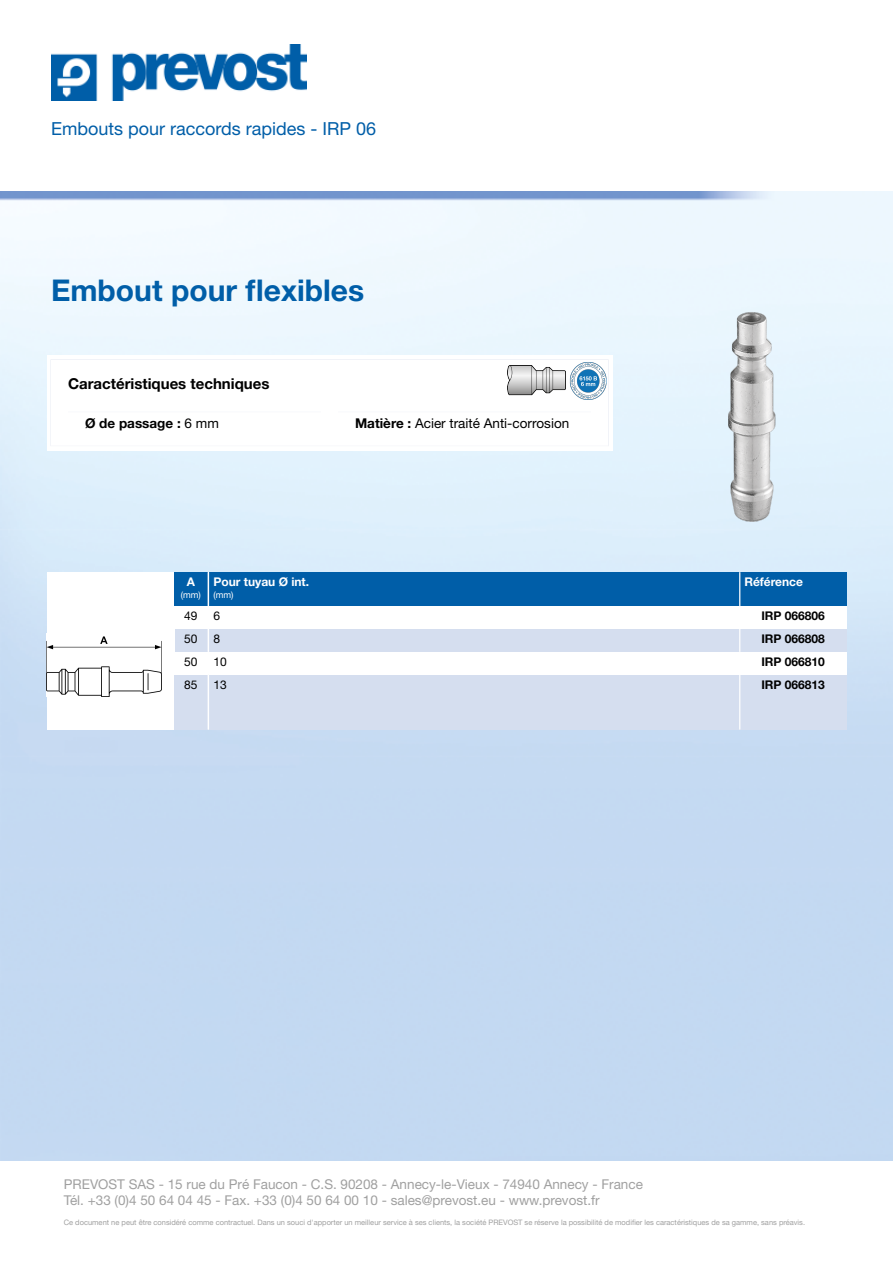
<style>
.page{position:relative;width:893px;height:1263px;background:#fff}
.page>*{position:absolute;margin:0;border:0;box-sizing:border-box;transform-origin:0 0}
.t1{font:700 30px "Helvetica Neue LT Std";color:#005ea8}
.t2{font:18px "Helvetica Neue LT Std";color:#005ea8}
.t3{font:700 15px "Helvetica Neue LT Std";color:#000}
.t4{font:13.5px/16.2px "Helvetica Neue LT Std";color:#a0a0a0}
.t5{font:13.5px "Helvetica Neue LT Std";color:#000}
.t6{font:700 13.5px "Helvetica Neue LT Std";color:#000}
.t7{font:700 12px "Helvetica Neue LT Std";color:#000}
.t8{font:700 12px "Helvetica Neue LT Std";color:#fff}
.t9{font:12px "Helvetica Neue LT Std";color:#000}
.t10{font:9px "Helvetica Neue LT Std";color:#fff}
.t11{font:7.5px "Helvetica Neue LT Std";color:#a0a0a0}
.s1{font-weight:400}
.s2{font-weight:700}
</style>
<div class="page">
<img style="left:51px;top:44px;width:255px;height:57px">
<img style="left:0;top:191px;width:892px;height:970px">
<div style="left:47px;top:355px;width:565px;height:95px;background:#fff"></div>
<svg style="left:50px;top:359px;width:559px;height:87px"></svg>
<img style="left:661px;top:310px;width:181px;height:213px">
<div style="left:47px;top:572px;width:127px;height:34px;background:#fff"></div>
<div style="left:174px;top:572px;width:34px;height:34px;background:#005ea8"></div>
<div style="left:209px;top:572px;width:531px;height:34px;background:#005ea8"></div>
<hr style="left:208px;top:572px;width:1px;height:34px;background:#fff">
<div style="left:740px;top:572px;width:106px;height:34px;background:#005ea8"></div>
<hr style="left:740px;top:572px;width:1px;height:34px;background:#fff">
<div style="left:174px;top:606px;width:34px;height:23px;background:#fff"></div>
<div style="left:209px;top:606px;width:531px;height:23px;background:#fff"></div>
<div style="left:740px;top:606px;width:106px;height:23px;background:#fff"></div>
<div style="left:174px;top:629px;width:34px;height:23px;background:#d5deef"></div>
<div style="left:209px;top:629px;width:531px;height:23px;background:#d5deef"></div>
<div style="left:740px;top:629px;width:106px;height:23px;background:#d5deef"></div>
<div style="left:174px;top:652px;width:34px;height:23px;background:#fff"></div>
<div style="left:209px;top:652px;width:531px;height:23px;background:#fff"></div>
<svg style="left:208px;top:606px;width:1px;height:69px"></svg>
<div style="left:740px;top:652px;width:106px;height:23px;background:#fff"></div>
<svg style="left:740px;top:629px;width:1px;height:23px"></svg>
<div style="left:47px;top:606px;width:127px;height:123px;background:#fff"></div>
<img style="left:47px;top:636px;width:115px;height:61px">
<div style="left:174px;top:675px;width:34px;height:54px;background:#d5deef"></div>
<div style="left:209px;top:675px;width:531px;height:54px;background:#d5deef"></div>
<hr style="left:208px;top:675px;width:1px;height:54px;background:#fff">
<div style="left:740px;top:675px;width:106px;height:54px;background:#d5deef"></div>
<hr style="left:740px;top:675px;width:1px;height:54px;background:#fff">
<h2 class="t2" style="left:51px;top:118px;width:327px">Embouts pour raccords rapides - IRP 06</h2>
<h1 class="t1" style="left:51px;top:272px;width:315px">Embout pour flexibles</h1>
<h3 class="t3" style="left:68px;top:374px;width:203px">Caractéristiques techniques</h3>
<h3 class="t6" style="left:85px;top:414px;width:135px">Ø de passage : <span class="s1">6 mm</span></h3>
<h3 class="t5" style="left:355px;top:415px;width:216px"><span class="s2">Matière :</span> Acier traité Anti-corrosion</h3>
<h3 class="t8" style="left:187px;top:574px;width:10px">A</h3>
<p class="t10" style="left:181px;top:590px;width:22px">(mm)</p>
<h3 class="t8" style="left:213px;top:574px;width:97px">Pour tuyau Ø int.</h3>
<p class="t10" style="left:213px;top:590px;width:22px">(mm)</p>
<h3 class="t8" style="left:744px;top:574px;width:60px">Référence</h3>
<h3 class="t9" style="left:184px;top:608px;width:15px">49</h3>
<h3 class="t9" style="left:213px;top:608px;width:8px">6</h3>
<h3 class="t7" style="left:761px;top:608px;width:65px">IRP 066806</h3>
<h3 class="t9" style="left:184px;top:631px;width:15px">50</h3>
<h3 class="t9" style="left:213px;top:631px;width:8px">8</h3>
<h3 class="t7" style="left:761px;top:631px;width:65px">IRP 066808</h3>
<h3 class="t9" style="left:184px;top:654px;width:15px">50</h3>
<h3 class="t9" style="left:213px;top:654px;width:15px">10</h3>
<h3 class="t7" style="left:761px;top:654px;width:65px">IRP 066810</h3>
<h3 class="t9" style="left:184px;top:677px;width:15px">85</h3>
<h3 class="t9" style="left:213px;top:677px;width:15px">13</h3>
<h3 class="t7" style="left:761px;top:677px;width:65px">IRP 066813</h3>
<h3 class="t4" style="left:64px;top:1176px;width:581px">PREVOST SAS - 15 rue du Pré Faucon - C.S. 90208 - Annecy-le-Vieux - 74940 Annecy - France<br>Tél. +33 (0)4 50 64 04 45 - Fax. +33 (0)4 50 64 00 10 - sales@prevost.eu - www.prevost.fr</h3>
<p class="t11" style="left:64px;top:1218px;width:743px">Ce document ne peut être considéré comme contractuel. Dans un souci d'apporter un meilleur service à ses clients, la société PREVOST se réserve la possibilité de modifier les caractéristiques de sa gamme, sans préavis.</p>
</div>
